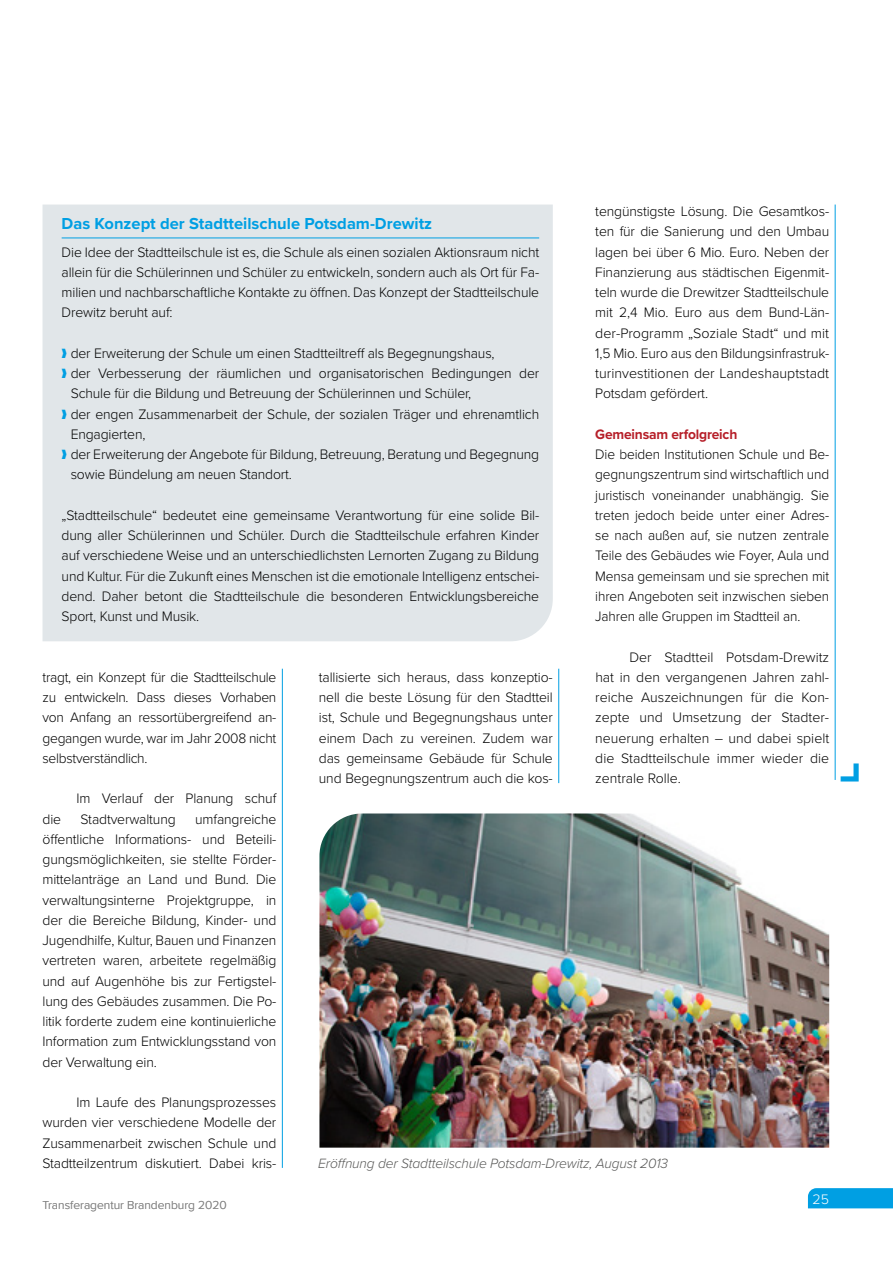
<style>
.page{position:relative;width:893px;height:1263px;background:#fff}
.page>*{position:absolute;margin:0;border:0;box-sizing:border-box;transform-origin:0 0}
.t1{font:700 16.5px "Proxima Nova";color:#009fe3}
.t2{font:300 14.25px/20.2px "Proxima Nova";letter-spacing:-.01em;color:#000;text-align:justify}
.t3{font:300 14.25px/20.2px "Proxima Nova";letter-spacing:-.01em;color:#000;text-align:justify;scale:.96 1}
.t4{font:700 14.25px "Proxima Nova";letter-spacing:-.015em;color:#b61f29}
.t5{font:300 14.25px "Proxima Nova";color:#fff}
.t6{font:italic 300 13.95px "Proxima Nova";letter-spacing:-.01em;color:#575756}
.t7{font:300 12px "Proxima Nova";color:#878787}
.s1{color:#009fe3}
</style>
<div class="page">
<div style="left:808px;top:1188px;width:85px;height:20px;background:#009fe3"></div>
<div style="left:43px;top:205px;width:510px;height:436px;background:#e1e6e9"></div>
<hr style="left:282px;top:669px;width:1px;height:499px;background:#009fe3">
<hr style="left:835px;top:205px;width:1px;height:575px;background:#009fe3">
<hr style="left:558px;top:669px;width:1px;height:114px;background:#009fe3">
<hr style="left:62px;top:238px;width:477px;height:1px;background:#009fe3">
<img style="left:319px;top:813px;width:510px;height:334px">
<p class="t2" style="left:595px;top:200px;width:235px">tengünstigste Lösung. Die Gesamtkos&shy;ten für die Sanierung und den Umbau lagen bei über 6 Mio. Euro. Neben der Finanzierung aus städtischen Eigenmit&shy;teln wurde die Drewitzer Stadtteilschule mit 2,4 Mio. Euro aus dem Bund-Län&shy;der-Programm „Soziale Stadt“ und mit 1,5 Mio. Euro aus den Bildungsinfrastruk&shy;turinvestitionen der Landeshauptstadt Potsdam gefördert.</p>
<p class="t4" style="left:595px;top:423px;width:144px">Gemeinsam erfolgreich</p>
<p class="t3" style="left:595px;top:443px;width:245px">Die beiden Institutionen Schule und Be&shy;gegnungszentrum sind wirtschaftlich und juristisch voneinander unabhängig. Sie treten jedoch beide unter einer Adres&shy;se nach außen auf, sie nutzen zentrale Teile des Gebäudes wie Foyer, Aula und Mensa gemeinsam und sie sprechen mit ihren Angeboten seit inzwischen sieben Jahren alle Gruppen im Stadtteil an.</p>
<p class="t2" style="left:595px;top:646px;width:235px;text-indent:34px">Der Stadtteil Potsdam-Drewitz hat in den vergangenen Jahren zahl&shy;reiche Auszeichnungen für die Kon&shy;zepte und Umsetzung der Stadter&shy;neuerung erhalten – und dabei spielt die Stadtteilschule immer wieder die zentrale Rolle.</p>
<p class="t1" style="left:62px;top:211px;width:372px">Das Konzept der Stadtteilschule Potsdam-Drewitz</p>
<p class="t2" style="left:62px;top:241px;width:479px">Die Idee der Stadtteilschule ist es, die Schule als einen sozialen Aktionsraum nicht allein für die Schülerinnen und Schüler zu entwickeln, sondern auch als Ort für Fa&shy;milien und nachbarschaftliche Kontakte zu öffnen. Das Konzept der Stadtteilschule Drewitz beruht auf:</p>
<p class="t2" style="left:62px;top:342px;width:434px"><span class="s1">❱</span> der Erweiterung der Schule um einen Stadtteiltreff als Begegnungshaus,</p>
<p class="t2" style="left:62px;top:362px;width:479px"><span class="s1">❱</span> der Verbesserung der räumlichen und organisatorischen Bedingungen der</p>
<p class="t2" style="left:71px;top:383px;width:402px">Schule für die Bildung und Betreuung der Schülerinnen und Schüler,</p>
<p class="t2" style="left:62px;top:403px;width:479px"><span class="s1">❱</span> der engen Zusammenarbeit der Schule, der sozialen Träger und ehrenamtlich</p>
<p class="t2" style="left:71px;top:423px;width:76px">Engagierten,</p>
<p class="t2" style="left:62px;top:443px;width:479px"><span class="s1">❱</span> der Erweiterung der Angebote für Bildung, Betreuung, Beratung und Begegnung</p>
<p class="t2" style="left:71px;top:464px;width:223px">sowie Bündelung am neuen Standort.</p>
<p class="t2" style="left:62px;top:504px;width:479px">„Stadtteilschule“ bedeutet eine gemeinsame Verantwortung für eine solide Bil&shy;dung aller Schülerinnen und Schüler. Durch die Stadtteilschule erfahren Kinder auf verschiedene Weise und an unterschiedlichsten Lernorten Zugang zu Bildung und Kultur. Für die Zukunft eines Menschen ist die emotionale Intelligenz entschei&shy;dend. Daher betont die Stadtteilschule die besonderen Entwicklungsbereiche Sport, Kunst und Musik.</p>
<p class="t2" style="left:43px;top:666px;width:235px">tragt, ein Konzept für die Stadtteilschule zu entwickeln. Dass dieses Vorhaben von Anfang an ressortübergreifend an&shy;gegangen wurde, war im Jahr 2008 nicht selbstverständlich.</p>
<p class="t2" style="left:77px;top:788px;width:201px">Im Verlauf der Planung schuf</p>
<p class="t2" style="left:43px;top:808px;width:20px">die</p>
<p class="t2" style="left:81px;top:808px;width:97px">Stadtverwaltung</p>
<p class="t2" style="left:319px;top:666px;width:235px">tallisierte sich heraus, dass konzeptio&shy;nell die beste Lösung für den Stadtteil ist, Schule und Begegnungshaus unter einem Dach zu vereinen. Zudem war das gemeinsame Gebäude für Schule und Begegnungszentrum auch die kos-</p>
<p class="t2" style="left:43px;top:808px;width:235px;text-indent:153px">umfangreiche öffentliche Informations- und Beteili&shy;gungsmöglichkeiten, sie stellte Förder&shy;mittelanträge an Land und Bund. Die verwaltungsinterne Projektgruppe, in der die Bereiche Bildung, Kinder- und Jugendhilfe, Kultur, Bauen und Finanzen vertreten waren, arbeitete regelmäßig und auf Augenhöhe bis zur Fertigstel&shy;lung des Gebäudes zusammen. Die Po&shy;litik forderte zudem eine kontinuierliche Information zum Entwicklungsstand von der Verwaltung ein.</p>
<p class="t2" style="left:43px;top:1091px;width:235px;text-indent:34px">Im Laufe des Planungsprozesses wurden vier verschiedene Modelle der Zusammenarbeit zwischen Schule und Stadtteilzentrum diskutiert. Dabei kris-</p>
<p class="t6" style="left:318px;top:1153px;width:351px">Eröffnung der Stadtteilschule Potsdam-Drewitz, August 2013</p>
<p class="t7" style="left:43px;top:1196px;width:186px">Transferagentur Brandenburg 2020</p>
<p class="t5" style="left:813px;top:1188px;width:18px">25</p>
</div>
